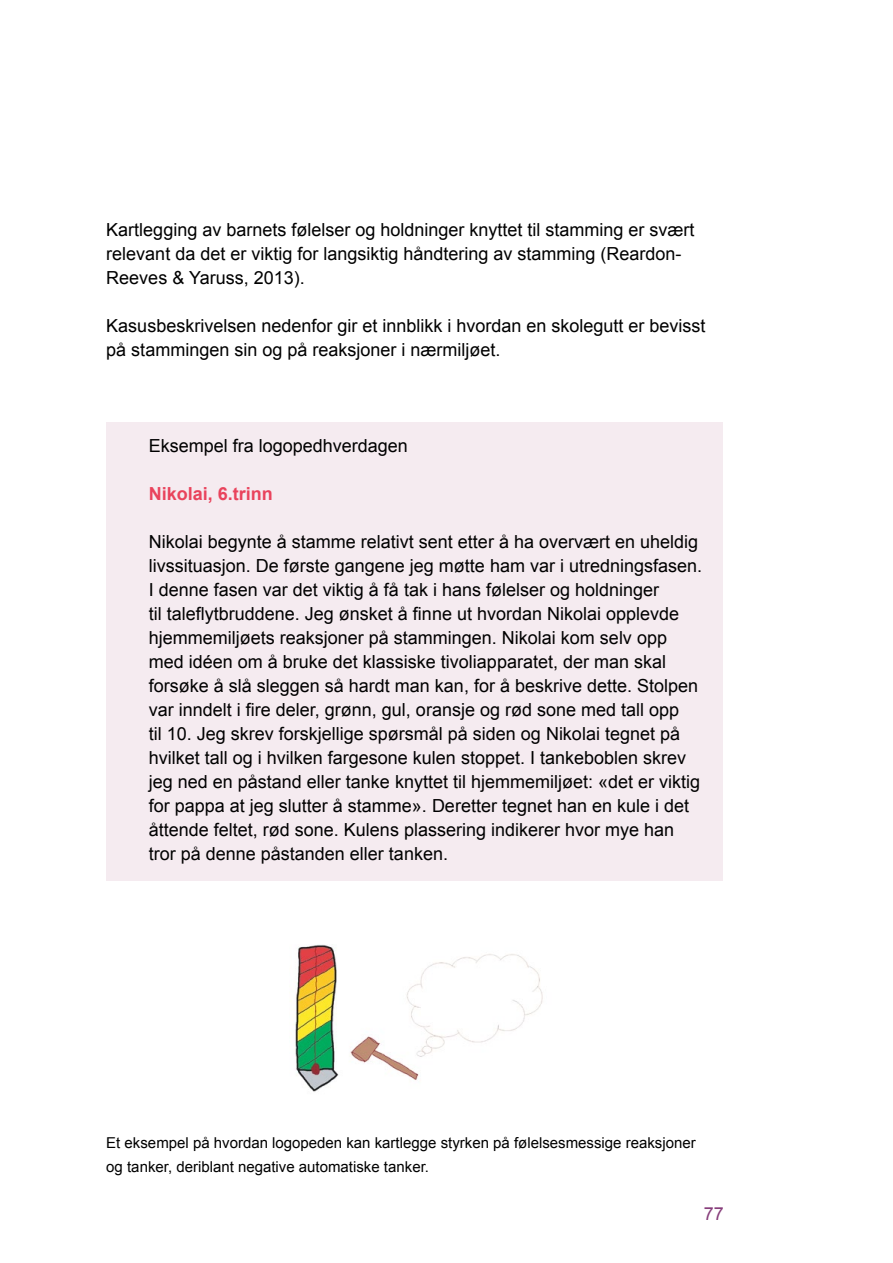
<style>
.page{position:relative;width:893px;height:1263px;background:#fff}
.page>*{position:absolute;margin:0;border:0;box-sizing:border-box;transform-origin:0 0}
.Tekstboks{font:18px/24px "Arial";color:#000}
.Brødtekst{font:18px/24px "Arial";color:#000}
.Tekstboks-2{font:700 18px "Arial";color:#e9435c}
.t1{font:18px "Arial";color:#873e7b}
.Bildetekst{font:15px/24px "Arial";color:#000}
</style>
<div class="page">
<div style="left:106px;top:422px;width:617px;height:51px;background:#f5ebf0"></div>
<div style="left:106px;top:470px;width:617px;height:51px;background:#f5ebf0"></div>
<div style="left:106px;top:518px;width:617px;height:363px;background:#f5ebf0"></div>
<img style="left:293px;top:944px;width:250px;height:148px">
<p class="Brødtekst" style="left:106px;top:218px;width:590px">Kartlegging av barnets følelser og holdninger knyttet til stamming er svært relevant da det er viktig for langsiktig håndtering av stamming (Reardon-<br>Reeves &amp; Yaruss, 2013).</p>
<p class="Brødtekst" style="left:106px;top:314px;width:601px">Kasusbeskrivelsen nedenfor gir et innblikk i hvordan en skolegutt er bevisst på stammingen sin og på reaksjoner i nærmiljøet.</p>
<p class="Tekstboks" style="left:149px;top:434px;width:261px">Eksempel fra logopedhverdagen</p>
<p class="Tekstboks-2" style="left:149px;top:482px;width:126px">Nikolai, 6.trinn</p>
<p class="Tekstboks" style="left:149px;top:530px;width:555px">Nikolai begynte å stamme relativt sent etter å ha overvært en uheldig livssituasjon. De første gangene jeg møtte ham var i utredningsfasen.<br>I denne fasen var det viktig å få tak i hans følelser og holdninger<br>til taleflytbruddene. Jeg ønsket å finne ut hvordan Nikolai opplevde hjemmemiljøets reaksjoner på stammingen. Nikolai kom selv opp med idéen om å bruke det klassiske tivoliapparatet, der man skal forsøke å slå sleggen så hardt man kan, for å beskrive dette. Stolpen var inndelt i fire deler, grønn, gul, oransje og rød sone med tall opp<br>til 10. Jeg skrev forskjellige spørsmål på siden og Nikolai tegnet på hvilket tall og i hvilken fargesone kulen stoppet. I tankeboblen skrev jeg ned en påstand eller tanke knyttet til hjemmemiljøet: «det er viktig for pappa at jeg slutter å stamme». Deretter tegnet han en kule i det åttende feltet, rød sone. Kulens plassering indikerer hvor mye han tror på denne påstanden eller tanken.</p>
<p class="Bildetekst" style="left:106px;top:1131px;width:591px">Et eksempel på hvordan logopeden kan kartlegge styrken på følelsesmessige reaksjoner og tanker, deriblant negative automatiske tanker.</p>
<p class="t1" style="left:704px;top:1202px;width:22px">77</p>
</div>
